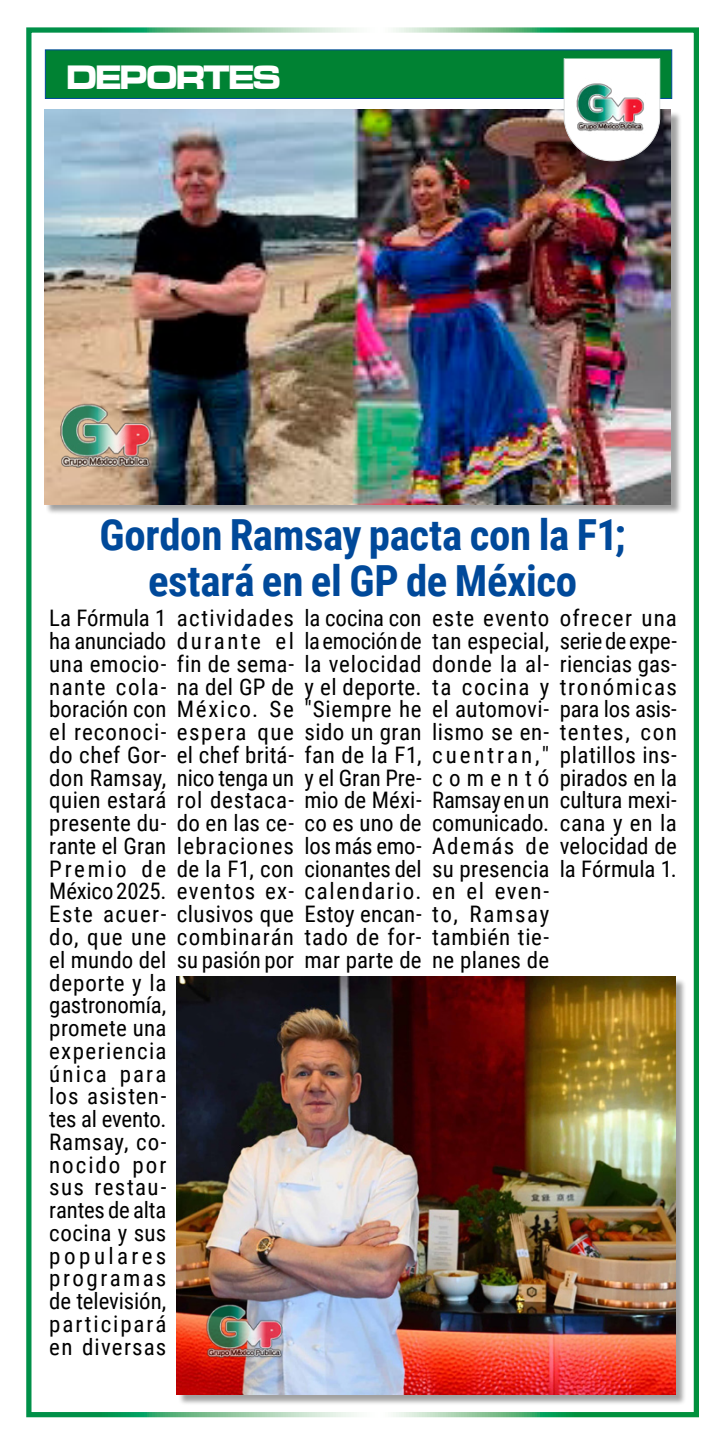
<style>
.page{position:relative;width:720px;height:1439px;background:#fff}
.page>*{position:absolute;margin:0;border:0;box-sizing:border-box;transform-origin:0 0}
.t1{font:700 42.88px/45.5px "Roboto Condensed";letter-spacing:-.01em;color:#00499a;text-align:center}
.t2{font:35px "Microgramma D Bold Exte";letter-spacing:-.03em;color:#fff;scale:.9 1}
.t3{font:22.75px/22.8px "Roboto Condensed";letter-spacing:.015em;color:#000;text-align:justify}
</style>
<div class="page">
<div style="left:26px;top:27px;width:672px;height:1390px;border:5px solid #fff"></div>
<div style="left:178px;top:978px;width:508px;height:427px;background:#000;opacity:.37"></div>
<img style="left:177px;top:976px;width:498px;height:418px">
<div style="left:46px;top:111px;width:635px;height:404px;background:#000;opacity:.37"></div>
<img style="left:44px;top:110px;width:626px;height:394px">
<img style="left:44px;top:368px;width:130px;height:132px">
<img style="left:191px;top:1274px;width:110px;height:110px">
<div style="left:45px;top:49px;width:627px;height:50px;background:#008233;border:1px solid #00499a"></div>
<svg style="left:563px;top:58px;width:97px;height:103px"></svg>
<h2 class="t2" style="left:66px;top:54px;width:239px">DEPORTES</h2>
<h1 class="t1" style="left:99px;top:511px;width:527px">Gordon Ramsay pacta con la F1; estará en el GP de México</h1>
<p class="t3" style="left:49px;top:606px;width:119px">La Fórmula 1 ha anunciado una emocio&shy;nante cola&shy;boración con el reconoci&shy;do chef Gor&shy;don Ramsay, quien estará presente du&shy;rante el Gran Premio de México 2025.<br>Este acuer&shy;do, que une el mundo del deporte y la gastronomía, promete una experiencia única para los asisten&shy;tes al evento.<br>Ramsay, co&shy;nocido por sus restau&shy;rantes de alta cocina y sus populares programas de televisión, participará en diversas</p>
<p class="t3" style="left:177px;top:606px;width:119px">actividades durante el fin de sema&shy;na del GP de México. Se espera que el chef britá&shy;nico tenga un rol destaca&shy;do en las ce&shy;lebraciones de la F1, con eventos ex&shy;clusivos que combinarán su pasión por</p>
<p class="t3" style="left:304px;top:606px;width:119px">la cocina con la emoción de la velocidad y el deporte. "Siempre he sido un gran fan de la F1, y el Gran Pre&shy;mio de Méxi&shy;co es uno de los más emo&shy;cionantes del calendario.<br>Estoy encan&shy;tado de for&shy;mar parte de</p>
<p class="t3" style="left:432px;top:606px;width:119px">este evento tan especial, donde la al&shy;ta cocina y el automovi&shy;lismo se en&shy;cuentran," comentó Ramsay en un comunicado.<br>Además de su presencia en el even&shy;to, Ramsay también tie&shy;ne planes de</p>
<p class="t3" style="left:559px;top:606px;width:119px">ofrecer una serie de expe&shy;riencias gas&shy;tronómicas para los asis&shy;tentes, con platillos ins&shy;pirados en la cultura mexi&shy;cana y en la velocidad de la Fórmula 1.</p>
</div>
